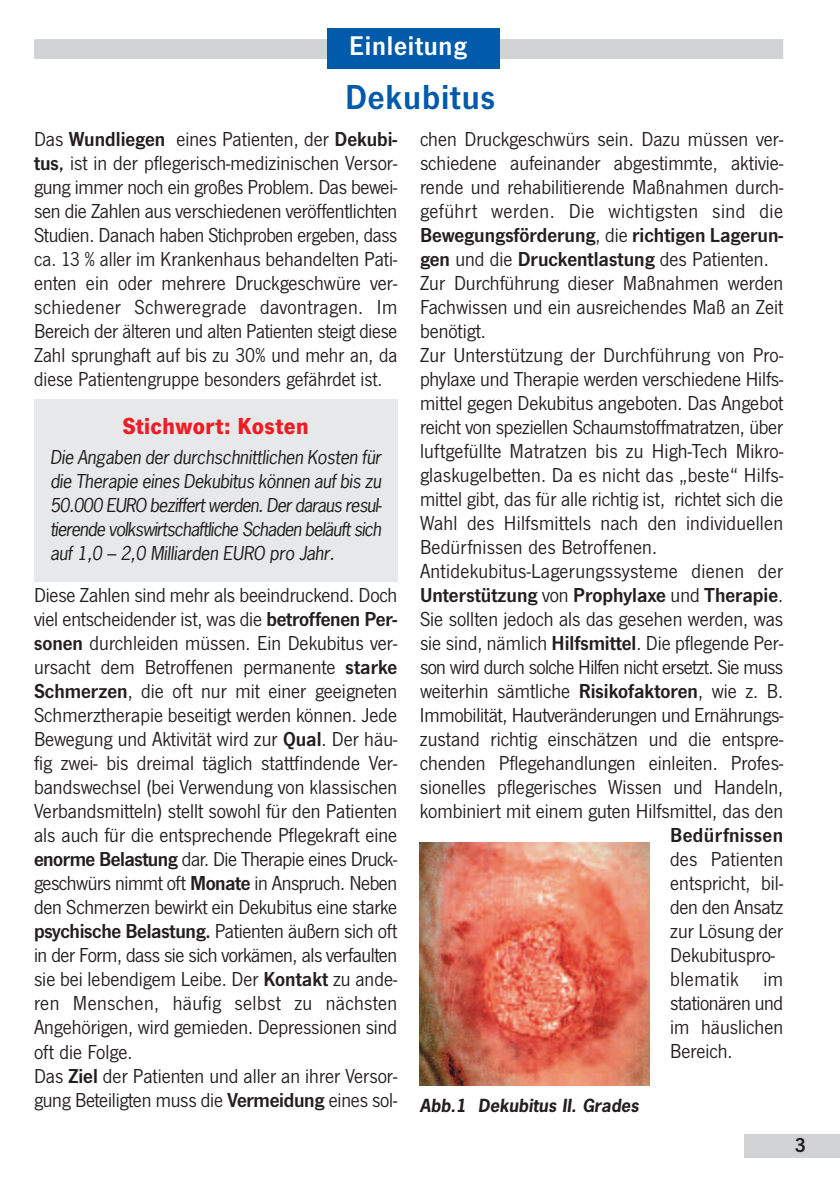
<style>
.page{position:relative;width:840px;height:1191px;background:#fff}
.page>*{position:absolute;margin:0;border:0;box-sizing:border-box;transform-origin:0 0}
.t1{font:600 36px "News Got T";letter-spacing:.025em;color:#015aaa}
.t2{font:600 28px "News Got T";letter-spacing:-.1em;color:#fff}
.t3{font:700 24px "News Got T";letter-spacing:.015em;color:#ee1d23}
.t4{font:21px/24px "News Got T";color:#231f20}
.t5{font:600 21px "News Got T";letter-spacing:.02em;color:#231f20}
.t6{font:italic 18px/24px "News Gothic";letter-spacing:-.05em;color:#231f20;text-align:justify}
.t7{font:italic 700 17px "News Gothic";color:#231f20}
.s1{font-weight:600}
</style>
<div class="page">
<div style="left:34px;top:39px;width:748px;height:20px;background:#d1d2d4"></div>
<div style="left:743px;top:1134px;width:96px;height:23px;background:#d1d2d4"></div>
<div style="left:34px;top:400px;width:363px;height:182px;background:#e7e8e9"></div>
<img style="left:420px;top:842px;width:229px;height:244px">
<div style="left:339px;top:28px;width:161px;height:40px;background:#015aaa"></div>
<div style="left:327px;top:28px;width:161px;height:40px;background:#015aaa"></div>
<h2 class="t2" style="left:349px;top:29px;width:131px">EEininleleitiutunngg</h2>
<h1 class="t1" style="left:345px;top:76px;width:151px">Dekubitus</h1>
<p class="t4" style="left:34px;top:127px;width:364px;text-align:justify">Das <span class="s1">Wundliegen</span> eines Patienten, der <span class="s1">Dekubi&shy;tus,</span> ist in der pflegerisch-medizinischen Versor&shy;gung immer noch ein großes Problem. Das bewei&shy;sen die Zahlen aus verschiedenen veröffentlichten Studien. Danach haben Stichproben ergeben, dass ca. 13 % aller im Krankenhaus behandelten Pati&shy;enten ein oder mehrere Druckgeschwüre ver&shy;schiedener Schweregrade davontragen. Im Bereich der älteren und alten Patienten steigt diese Zahl sprunghaft auf bis zu 30% und mehr an, da diese Patientengruppe besonders gefährdet ist.</p>
<p class="t3" style="left:122px;top:412px;width:188px">Stichwort: Kosten</p>
<p class="t6" style="left:50px;top:446px;width:333px">Die Angaben der durchschnittlichen Kosten für die Therapie eines Dekubitus können auf bis zu 50.000 EURO beziffert werden. Der daraus resul&shy;tierende volkswirtschaftliche Schaden beläuft sich auf 1,0 – 2,0 Milliarden EURO pro Jahr.</p>
<p class="t4" style="left:34px;top:583px;width:364px">Diese Zahlen sind mehr als beeindruckend. Doch viel entscheidender ist, was die <span class="s1">betroffenen Per&shy;sonen</span> durchleiden müssen. Ein Dekubitus ver&shy;ursacht dem Betroffenen permanente <span class="s1">starke Schmerzen</span>, die oft nur mit einer geeigneten Schmerztherapie beseitigt werden können. Jede Bewegung und Aktivität wird zur <span class="s1">Qual</span>. Der häu&shy;fig zwei- bis dreimal täglich stattfindende Ver&shy;bandswechsel (bei Verwendung von klassischen Verbandsmitteln) stellt sowohl für den Patienten als auch für die entsprechende Pflegekraft eine <span class="s1">enorme Belastung</span> dar. Die Therapie eines Druck&shy;geschwürs nimmt oft <span class="s1">Monate</span> in Anspruch. Neben den Schmerzen bewirkt ein Dekubitus eine starke <span class="s1">psychische Belastung.</span> Patienten äußern sich oft in der Form, dass sie sich vorkämen, als verfaulten sie bei lebendigem Leibe. Der <span class="s1">Kontakt</span> zu ande&shy;ren Menschen, häufig selbst zu nächsten Angehörigen, wird gemieden. Depressionen sind oft die Folge.<br>Das <span class="s1">Ziel</span> der Patienten und aller an ihrer Versor&shy;gung Beteiligten muss die <span class="s1">Vermeidung</span> eines sol-</p>
<p class="t4" style="left:420px;top:127px;width:364px">chen Druckgeschwürs sein. Dazu müssen ver&shy;schiedene aufeinander abgestimmte, aktivie&shy;rende und rehabilitierende Maßnahmen durch&shy;geführt werden. Die wichtigsten sind die <span class="s1">Bewegungsförderung</span>, die <span class="s1">richtigen Lagerun&shy;gen</span> und die <span class="s1">Druckentlastung</span> des Patienten.<br>Zur Durchführung dieser Maßnahmen werden Fachwissen und ein ausreichendes Maß an Zeit benötigt.<br>Zur Unterstützung der Durchführung von Pro&shy;phylaxe und Therapie werden verschiedene Hilfs&shy;mittel gegen Dekubitus angeboten. Das Angebot reicht von speziellen Schaumstoffmatratzen, über luftgefüllte Matratzen bis zu High-Tech Mikro&shy;glaskugelbetten. Da es nicht das „beste“ Hilfs&shy;mittel gibt, das für alle richtig ist, richtet sich die Wahl des Hilfsmittels nach den individuellen Bedürfnissen des Betroffenen.<br>Antidekubitus-Lagerungssysteme dienen der <span class="s1">Unterstützung</span> von <span class="s1">Prophylaxe</span> und <span class="s1">Therapie</span>.<br>Sie sollten jedoch als das gesehen werden, was sie sind, nämlich <span class="s1">Hilfsmittel</span>. Die pflegende Per&shy;son wird durch solche Hilfen nicht ersetzt. Sie muss weiterhin sämtliche <span class="s1">Risikofaktoren</span>, wie z. B.<br>Immobilität, Hautveränderungen und Ernährungs&shy;zustand richtig einschätzen und die entspre&shy;chenden Pflegehandlungen einleiten. Profes&shy;sionelles pflegerisches Wissen und Handeln, kombiniert mit einem guten Hilfsmittel, das den</p>
<p class="t5" style="left:669px;top:823px;width:114px">Bedürfnissen</p>
<p class="t4" style="left:669px;top:847px;width:114px">des Patienten entspricht, bil&shy;den den Ansatz zur Lösung der<br>Dekubituspro&shy;blematik im stationären und im häuslichen<br>Bereich.</p>
<p class="t7" style="left:420px;top:1095px;width:220px">Abb.1 Dekubitus II. Grades</p>
<p class="t5" style="left:794px;top:1132px;width:13px">3</p>
</div>
